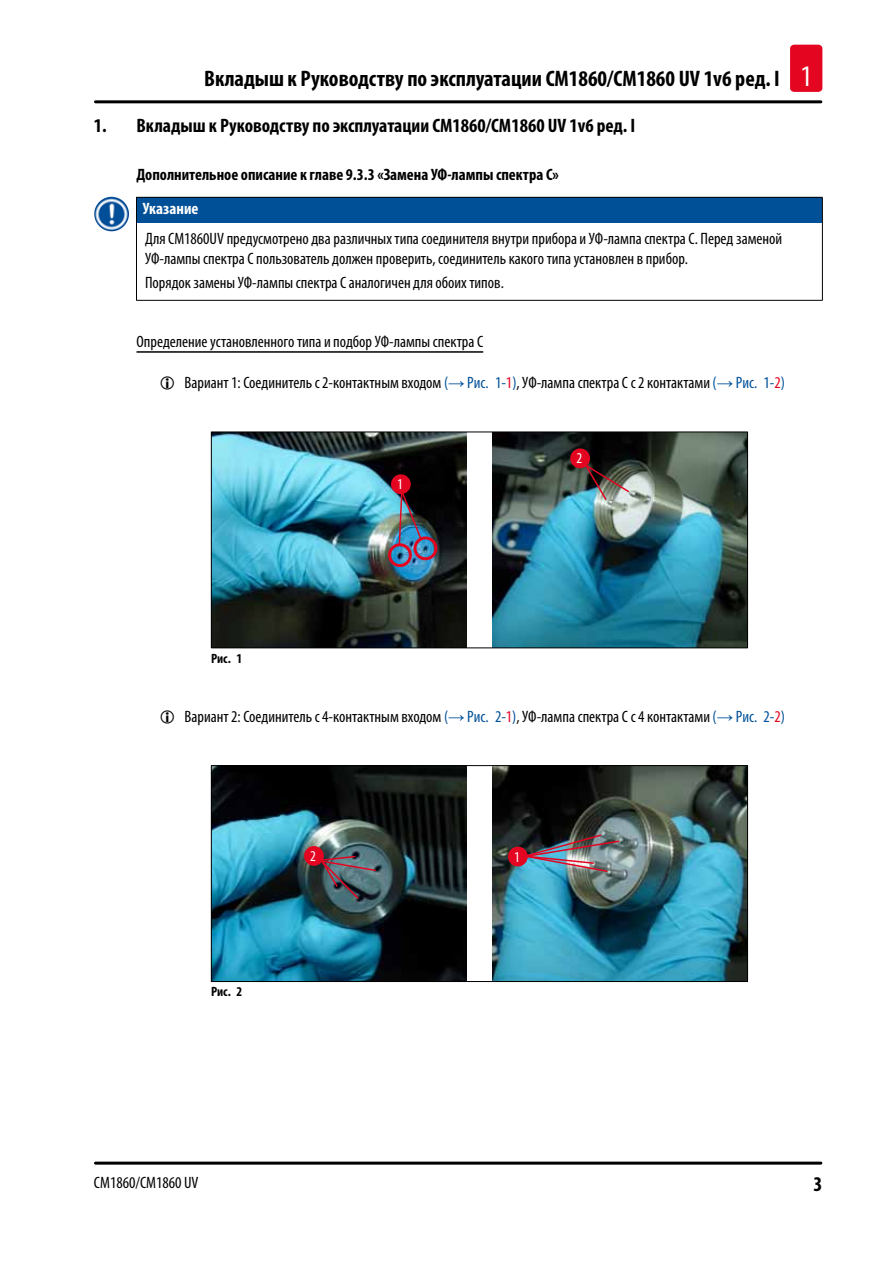
<style>
.page{position:relative;width:893px;height:1263px;background:#fff}
.page>*{position:absolute;margin:0;border:0;box-sizing:border-box;transform-origin:0 0}
.t1{font:700 condensed 22.5px "Myriad Pro";color:#000}
.t2{font:700 condensed 21px "Myriad Pro";color:#000}
.t3{font:700 condensed 19.5px "Myriad Pro";color:#000}
.t4{font:condensed 16.5px/19.8px "Myriad Pro";color:#000}
.t5{font:700 condensed 16.5px "Myriad Pro";color:#000}
.t6{font:700 condensed 16.5px "Myriad Pro";color:#fff}
.t7{font:condensed 15px "Myriad Pro";color:#fff}
.t8{font:700 condensed 13.5px "Myriad Pro";color:#000}
.s1{font-weight:400;font-size:30px;color:#fff}
.s2{color:#005098}
.s3{font-family:"Arial";font-stretch:normal;color:#005098}
.s4{color:#e40521}
</style>
<div class="page">
<hr style="left:95px;top:100px;width:726px;height:3px;background:#000">
<hr style="left:95px;top:1161px;width:726px;height:3px;background:#000">
<div style="left:790px;top:45px;width:32px;height:47px;background:#e40521;border-radius:4px"></div>
<hr style="left:136px;top:351px;width:347px;height:2px;background:#000">
<div style="left:136px;top:197px;width:686px;height:26px;background:#005098"></div>
<hr style="left:136px;top:223px;width:1px;height:77px;background:#000">
<hr style="left:822px;top:223px;width:1px;height:77px;background:#000">
<hr style="left:136px;top:300px;width:687px;height:1px;background:#000">
<hr style="left:136px;top:197px;width:687px;height:1px;background:#000">
<svg style="left:136px;top:198px;width:1px;height:25px"></svg>
<svg style="left:822px;top:198px;width:1px;height:25px"></svg>
<img style="left:94px;top:197px;width:26px;height:34px">
<img style="left:492px;top:434px;width:254px;height:212px">
<img style="left:213px;top:434px;width:254px;height:212px">
<div style="left:388px;top:543px;width:24px;height:24px;border:3px solid #e40521;border-radius:50%"></div>
<div style="left:414px;top:536px;width:23px;height:24px;border:3px solid #e40521;border-radius:50%"></div>
<div style="left:391px;top:474px;width:20px;height:20px;background:#e40521;border-radius:50%"></div>
<svg style="left:398px;top:491px;width:25px;height:55px"></svg>
<img style="left:583px;top:463px;width:47px;height:38px">
<div style="left:570px;top:448px;width:20px;height:20px;background:#e40521;border-radius:50%"></div>
<div style="left:211px;top:432px;width:537px;height:216px;border:1px solid #000"></div>
<img style="left:213px;top:767px;width:254px;height:213px">
<img style="left:492px;top:767px;width:254px;height:213px">
<div style="left:508px;top:847px;width:20px;height:19px;background:#e40521;border-radius:50%"></div>
<img style="left:523px;top:833px;width:98px;height:40px">
<svg style="left:319px;top:855px;width:58px;height:45px"></svg>
<div style="left:304px;top:846px;width:20px;height:20px;background:#e40521;border-radius:50%"></div>
<div style="left:211px;top:765px;width:537px;height:217px;border:1px solid #000"></div>
<h1 class="t1" style="left:204px;top:65px;width:609px">Вкладыш к Руководству по эксплуатации CM1860/CM1860 UV 1v6 ред. I <span class="s1">1</span></h1>
<p class="t3" style="left:94px;top:113px;width:543px">1. Вкладыш к Руководству по эксплуатации CM1860/CM1860 UV 1v6 ред. I</p>
<p class="t5" style="left:136px;top:164px;width:424px">Дополнительное описание к главе 9.3.3 «Замена УФ-лампы спектра С»</p>
<p class="t6" style="left:143px;top:198px;width:57px">Указание</p>
<p class="t4" style="left:145px;top:228px;width:639px">Для CM1860UV предусмотрено два различных типа соединителя внутри прибора и УФ-лампа спектра С. Перед заменой<br>УФ-лампы спектра С пользователь должен проверить, соединитель какого типа установлен в прибор.</p>
<p class="t4" style="left:145px;top:272px;width:360px">Порядок замены УФ-лампы спектра С аналогичен для обоих типов.</p>
<p class="t4" style="left:136px;top:331px;width:348px">Определение установленного типа и подбор УФ-лампы спектра С</p>
<p class="t4" style="left:185px;top:373px;width:602px">Вариант 1: Соединитель с 2-контактным входом <span class="s2">(</span><span class="s3">→</span> <span class="s2">Рис. 1‑</span><span class="s4">1</span><span class="s2">)</span>, УФ-лампа спектра С с 2 контактами <span class="s2">(</span><span class="s3">→</span> <span class="s2">Рис. 1‑</span><span class="s4">2</span><span class="s2">)</span></p>
<p class="t8" style="left:211px;top:650px;width:33px">Рис. 1</p>
<p class="t7" style="left:397px;top:475px;width:7px">1</p>
<p class="t7" style="left:576px;top:449px;width:7px">2</p>
<p class="t4" style="left:185px;top:706px;width:602px">Вариант 2: Соединитель с 4-контактным входом <span class="s2">(</span><span class="s3">→</span> <span class="s2">Рис. 2‑</span><span class="s4">1</span><span class="s2">)</span>, УФ-лампа спектра С с 4 контактами <span class="s2">(</span><span class="s3">→</span> <span class="s2">Рис. 2‑</span><span class="s4">2</span><span class="s2">)</span></p>
<p class="t8" style="left:211px;top:983px;width:33px">Рис. 2</p>
<p class="t7" style="left:310px;top:847px;width:7px">2</p>
<p class="t7" style="left:514px;top:847px;width:7px">1</p>
<p class="t4" style="left:94px;top:1172px;width:106px">CM1860/CM1860 UV</p>
<p class="t2" style="left:813px;top:1171px;width:10px">3</p>
</div>
